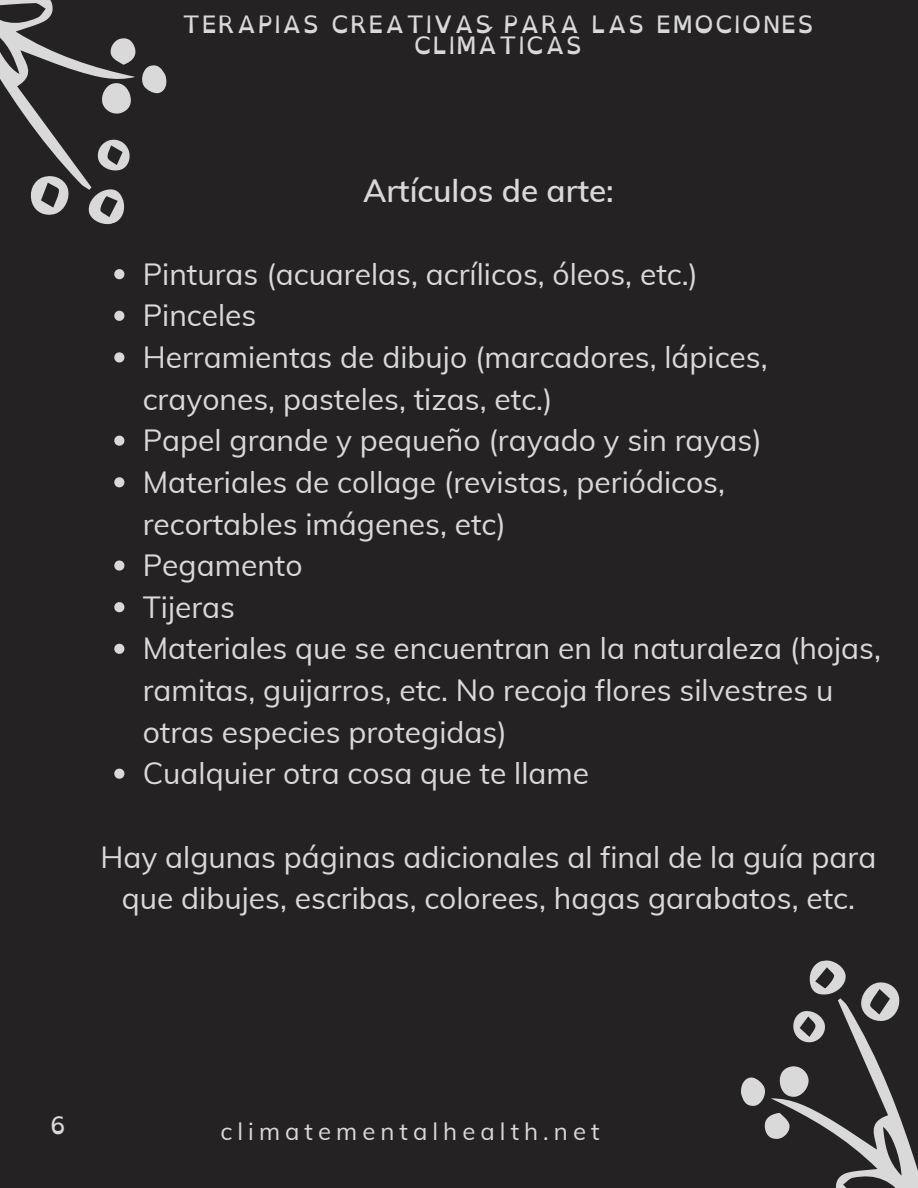
<style>
.page{position:relative;width:918px;height:1188px;background:#242222}
.page>*{position:absolute;margin:0;border:0;box-sizing:border-box;transform-origin:0 0}
.t1{font:600 31.5px "Muli";color:#d9d9d9}
.t2{font:30px/41.7px "Muli";color:#d9d9d9}
.t3{font:24px/20.2px "Open Dyslexic";letter-spacing:.06em;color:#d9d9d9;text-align:center}
.t4{font:24px "Muli";letter-spacing:.21em;color:#d9d9d9}
</style>
<div class="page">
<svg style="left:0;top:0;width:97px;height:187px"></svg>
<svg style="left:25px;top:171px;width:49px;height:44px"></svg>
<svg style="left:84px;top:185px;width:40px;height:40px"></svg>
<svg style="left:93px;top:135px;width:37px;height:41px"></svg>
<svg style="left:97px;top:38px;width:70px;height:76px"></svg>
<svg style="left:741px;top:960px;width:177px;height:228px"></svg>
<svg style="left:114px;top:269px;width:10px;height:10px"></svg>
<svg style="left:114px;top:311px;width:10px;height:10px"></svg>
<svg style="left:114px;top:352px;width:10px;height:10px"></svg>
<svg style="left:114px;top:436px;width:10px;height:10px"></svg>
<svg style="left:114px;top:477px;width:10px;height:10px"></svg>
<svg style="left:114px;top:560px;width:10px;height:11px"></svg>
<svg style="left:114px;top:602px;width:10px;height:10px"></svg>
<svg style="left:114px;top:644px;width:10px;height:10px"></svg>
<svg style="left:114px;top:769px;width:10px;height:10px"></svg>
<p class="t3" style="left:182px;top:14px;width:633px">TERAPIAS CREATIVAS PARA LAS EMOCIONES<br>CLIMÁTICAS</p>
<p class="t1" style="left:363px;top:170px;width:252px">Artículos de arte:</p>
<p class="t2" style="left:143px;top:253px;width:740px">Pinturas (acuarelas, acrílicos, óleos, etc.)<br>Pinceles<br>Herramientas de dibujo (marcadores, lápices, crayones, pasteles, tizas, etc.)<br>Papel grande y pequeño (rayado y sin rayas)<br>Materiales de collage (revistas, periódicos, recortables imágenes, etc)<br>Pegamento<br>Tijeras<br>Materiales que se encuentran en la naturaleza (hojas, ramitas, guijarros, etc. No recoja flores silvestres u otras especies protegidas)<br>Cualquier otra cosa que te llame</p>
<p class="t2" style="left:101px;top:835px;width:777px;text-align:center">Hay algunas páginas adicionales al final de la guía para que dibujes, escribas, colorees, hagas garabatos, etc.</p>
<p class="t3" style="left:50px;top:1115px;width:17px">6</p>
<p class="t4" style="left:221px;top:1116px;width:380px">climatementalhealth.net</p>
</div>
